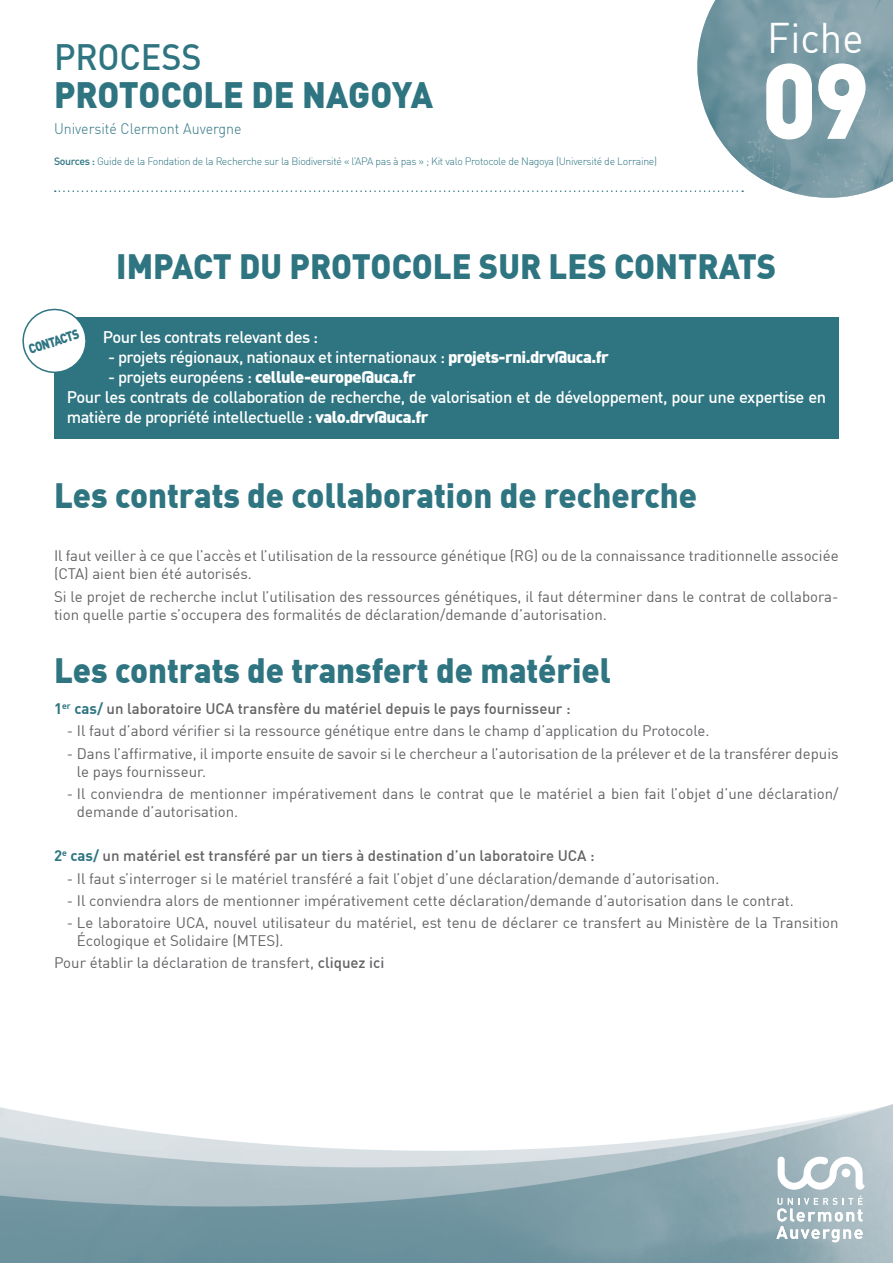
<style>
.page{position:relative;width:893px;height:1263px;background:#fff}
.page>*{position:absolute;margin:0;border:0;box-sizing:border-box;transform-origin:0 0}
.t1{font:900 105px "DIN Offc";color:#fff;scale:.95 1}
.t2{font:42px "DIN Offc";color:#fff;scale:.95 1}
.t3{font:900 36px/37.5px "DIN Offc";color:#2e7581;scale:.95 1}
.TITRE_PARTIE{font:900 34.5px "DIN Offc";color:#2e7581;scale:.95 1}
.TEXTE_COURANT{font:900 34.5px "DIN Offc";color:#2e7581;scale:.95 1}
.ENCADRE{font:500 16.5px/19.8px "DIN Offc";letter-spacing:-.03em;color:#fff}
.ENCADRE-2{font:900 16.5px "DIN Offc";letter-spacing:-.03em;color:#fff}
.TEXTE_COURANT-2{font:15px/18px "DIN Offc";color:#636366}
.TEXTE_COURANT-3{font:500 15px "DIN Offc";color:#636366}
.t4{font:300 15px "DIN Offc";color:#2e7581;scale:.95 1}
.t5{font:900 13.5px "DIN Offc";color:#2e7581;scale:.85 1}
.t6{font:300 10.5px "DIN Offc";letter-spacing:-.03em;color:#2e7581}
.s1{font-weight:500}
.s2{font-weight:900}
.s3{font-weight:700;color:#2e7581}
</style>
<div class="page">
<img style="left:0;top:1104px;width:893px;height:159px">
<svg style="left:776px;top:1157px;width:89px;height:85px"></svg>
<div style="left:54px;top:318px;width:785px;height:42px;background:#2e7581"></div>
<div style="left:54px;top:358px;width:785px;height:42px;background:#2e7581"></div>
<div style="left:54px;top:377px;width:785px;height:62px;background:#2e7581"></div>
<svg style="left:55px;top:0;width:838px;height:198px"></svg>
<svg style="left:22px;top:308px;width:68px;height:66px"></svg>
<p class="t3" style="left:54px;top:36px;width:400px"><span class="s1">PROCESS<br></span>PROTOCOLE DE NAGOYA</p>
<p class="t4" style="left:54px;top:119px;width:199px">Université Clermont Auvergne</p>
<p class="t6" style="left:54px;top:155px;width:605px"><span class="s1">Sources :</span> Guide de la Fondation de la Recherche sur la Biodiversité « l’APA pas à pas » ; Kit valo Protocole de Nagoya (Université de Lorraine)</p>
<p class="t2" style="left:767px;top:12px;width:103px">Fiche</p>
<p class="t1" style="left:761px;top:31px;width:115px">09</p>
<p class="TEXTE_COURANT" style="left:116px;top:243px;width:696px">IMPACT DU PROTOCOLE SUR LES CONTRATS</p>
<p class="t5" style="left:26px;top:340px;width:63px;rotate:-17deg">CONTACTS</p>
<p class="ENCADRE" style="left:103px;top:327px;width:217px">Pour les contrats relevant des :</p>
<p class="ENCADRE" style="left:108px;top:347px;width:503px">- projets régionaux, nationaux et internationaux : <span class="s2">projets-rni.drv@uca.fr</span></p>
<p class="ENCADRE-2" style="left:108px;top:366px;width:310px"><span class="s1">- projets européens :</span> cellule-europe@uca.fr</p>
<p class="ENCADRE" style="left:67px;top:386px;width:761px">Pour les contrats de collaboration de recherche, de valorisation et de développement, pour une expertise en matière de propriété intellectuelle : <span class="s2">valo.drv@uca.fr</span></p>
<p class="TITRE_PARTIE" style="left:54px;top:473px;width:678px">Les contrats de collaboration de recherche</p>
<p class="TEXTE_COURANT-2" style="left:54px;top:547px;width:786px">Il faut veiller à ce que l’accès et l’utilisation de la ressource génétique (RG) ou de la connaissance traditionnelle associée (CTA) aient bien été autorisés.</p>
<p class="TEXTE_COURANT-2" style="left:54px;top:587px;width:786px">Si le projet de recherche inclut l’utilisation des ressources génétiques, il faut déterminer dans le contrat de collabora&shy;tion quelle partie s’occupera des formalités de déclaration/demande d’autorisation.</p>
<p class="TITRE_PARTIE" style="left:54px;top:648px;width:588px">Les contrats de transfert de matériel</p>
<p class="TEXTE_COURANT-3" style="left:54px;top:699px;width:518px"><span class="s3">1</span><sup>er</sup> <span class="s3">cas/</span> un laboratoire UCA transfère du matériel depuis le pays fournisseur :</p>
<p class="TEXTE_COURANT-2" style="left:67px;top:722px;width:644px">- Il faut d’abord vérifier si la ressource génétique entre dans le champ d’application du Protocole.</p>
<p class="TEXTE_COURANT-2" style="left:77px;top:744px;width:763px;text-indent:-10px">- Dans l’affirmative, il importe ensuite de savoir si le chercheur a l’autorisation de la prélever et de la transférer depuis le pays fournisseur.</p>
<p class="TEXTE_COURANT-2" style="left:77px;top:784px;width:763px;text-indent:-10px">- Il conviendra de mentionner impérativement dans le contrat que le matériel a bien fait l’objet d’une déclaration/ demande d’autorisation.</p>
<p class="TEXTE_COURANT-3" style="left:54px;top:846px;width:542px"><span class="s3">2</span><sup>e</sup> <span class="s3">cas/</span> un matériel est transféré par un tiers à destination d’un laboratoire UCA :</p>
<p class="TEXTE_COURANT-2" style="left:67px;top:869px;width:654px">- Il faut s’interroger si le matériel transféré a fait l’objet d’une déclaration/demande d’autorisation.</p>
<p class="TEXTE_COURANT-2" style="left:67px;top:891px;width:729px">- Il conviendra alors de mentionner impérativement cette déclaration/demande d’autorisation dans le contrat.</p>
<p class="TEXTE_COURANT-2" style="left:77px;top:913px;width:763px;text-indent:-10px">- Le laboratoire UCA, nouvel utilisateur du matériel, est tenu de déclarer ce transfert au Ministère de la Transition<br>Écologique et Solidaire (MTES).</p>
<p class="TEXTE_COURANT-2" style="left:54px;top:954px;width:332px">Pour établir la déclaration de transfert, <span class="s1">cliquez ici</span></p>
</div>
